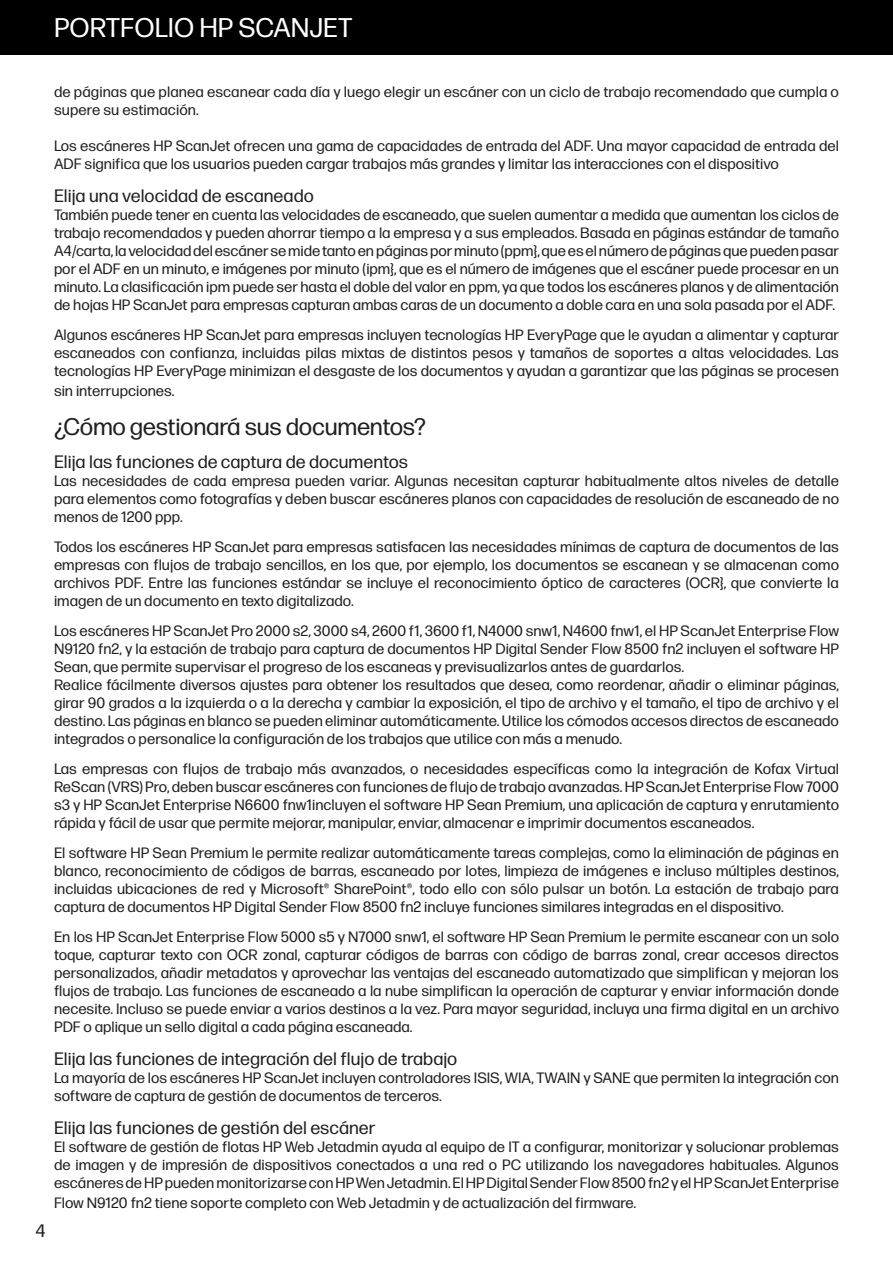
<style>
.page{position:relative;width:893px;height:1263px;background:#fff}
.page>*{position:absolute;margin:0;border:0;box-sizing:border-box;transform-origin:0 0}
.t1{font:27px "Forma DJR Micro";color:#fff}
.t2{font:24px "Forma DJR Micro";letter-spacing:-.01em;color:#231f20}
.t3{font:18px "Forma DJR Micro";color:#231f20}
.t4{font:15px/18px "Forma DJR Micro";color:#231f20;text-align:justify}
</style>
<div class="page">
<div style="left:0;top:0;width:893px;height:54px;background:#000001"></div>
<h1 class="t1" style="left:54px;top:18px;width:300px">PORTFOLIO HP SCANJET</h1>
<p class="t3" style="left:35px;top:1224px;width:11px">4</p>
<p class="t4" style="left:54px;top:84px;width:787px">de páginas que planea escanear cada día y luego elegir un escáner con un ciclo de trabajo recomendado que cumpla o supere su estimación.</p>
<p class="t4" style="left:54px;top:138px;width:786px">Los escáneres HP ScanJet ofrecen una gama de capacidades de entrada del ADF. Una mayor capacidad de entrada del<br>ADF significa que los usuarios pueden cargar trabajos más grandes y limitar las interacciones con el dispositivo</p>
<p class="t3" style="left:54px;top:189px;width:261px">Elija una velocidad de escaneado</p>
<p class="t4" style="left:54px;top:207px;width:787px">También puede tener en cuenta las velocidades de escaneado, que suelen aumentar a medida que aumentan los ciclos de trabajo recomendados y pueden ahorrar tiempo a la empresa y a sus empleados. Basada en páginas estándar de tamaño A4/carta, la velocidad del escáner se mide tanto en páginas por minuto (ppm}, que es el número de páginas que pueden pasar por el ADF en un minuto, e imágenes por minuto (ipm}, que es el número de imágenes que el escáner puede procesar en un minuto. La clasificación ipm puede ser hasta el doble del valor en ppm, ya que todos los escáneres planos y de alimentación de hojas HP ScanJet para empresas capturan ambas caras de un documento a doble cara en una sola pasada por el ADF.</p>
<p class="t4" style="left:54px;top:327px;width:787px">Algunos escáneres HP ScanJet para empresas incluyen tecnologías HP EveryPage que le ayudan a alimentar y capturar escaneados con confianza, incluidas pilas mixtas de distintos pesos y tamaños de soportes a altas velocidades. Las tecnologías HP EveryPage minimizan el desgaste de los documentos y ayudan a garantizar que las páginas se procesen</p>
<p class="t4" style="left:54px;top:383px;width:122px">sin interrupciones.</p>
<h2 class="t2" style="left:54px;top:417px;width:374px">¿Cómo gestionará sus documentos?</h2>
<p class="t3" style="left:54px;top:455px;width:356px">Elija las funciones de captura de documentos</p>
<p class="t4" style="left:54px;top:473px;width:787px">Las necesidades de cada empresa pueden variar. Algunas necesitan capturar habitualmente altos niveles de detalle para elementos como fotografías y deben buscar escáneres planos con capacidades de resolución de escaneado de no menos de 1200 ppp.</p>
<p class="t4" style="left:54px;top:539px;width:787px">Todos los escáneres HP ScanJet para empresas satisfacen las necesidades mínimas de captura de documentos de las empresas con flujos de trabajo sencillos, en los que, por ejemplo, los documentos se escanean y se almacenan como archivos PDF. Entre las funciones estándar se incluye el reconocimiento óptico de caracteres (OCR}, que convierte la imagen de un documento en texto digitalizado.</p>
<p class="t4" style="left:54px;top:623px;width:787px;text-align:left">Los escáneres HP ScanJet Pro 2000 s2, 3000 s4, 2600 f1, 3600 f1, N4000 snw1, N4600 fnw1, el HP ScanJet Enterprise Flow N9120 fn2, y la estación de trabajo para captura de documentos HP Digital Sender Flow 8500 fn2 incluyen el software HP Sean, que permite supervisar el progreso de los escaneas y previsualizarlos antes de guardarlos.<br>Realice fácilmente diversos ajustes para obtener los resultados que desea, como reordenar, añadir o eliminar páginas, girar 90 grados a la izquierda o a la derecha y cambiar la exposición, el tipo de archivo y el tamaño, el tipo de archivo y el destino. Las páginas en blanco se pueden eliminar automáticamente. Utilice los cómodos accesos directos de escaneado integrados o personalice la configuración de los trabajos que utilice con más a menudo.</p>
<p class="t4" style="left:54px;top:761px;width:787px">Las empresas con flujos de trabajo más avanzados, o necesidades específicas como la integración de Kofax Virtual ReScan (VRS) Pro, deben buscar escáneres con funciones de flujo de trabajo avanzadas. HP ScanJet Enterprise Flow 7000 s3 y HP ScanJet Enterprise N6600 fnw1incluyen el software HP Sean Premium, una aplicación de captura y enrutamiento rápida y fácil de usar que permite mejorar, manipular, enviar, almacenar e imprimir documentos escaneados.</p>
<p class="t4" style="left:54px;top:845px;width:787px">El software HP Sean Premium le permite realizar automáticamente tareas complejas, como la eliminación de páginas en blanco, reconocimiento de códigos de barras, escaneado por lotes, limpieza de imágenes e incluso múltiples destinos, incluidas ubicaciones de red y Microsoft® SharePoint®, todo ello con sólo pulsar un botón. La estación de trabajo para captura de documentos HP Digital Sender Flow 8500 fn2 incluye funciones similares integradas en el dispositivo.</p>
<p class="t4" style="left:54px;top:929px;width:787px">En los HP ScanJet Enterprise Flow 5000 s5 y N7000 snw1, el software HP Sean Premium le permite escanear con un solo toque, capturar texto con OCR zonal, capturar códigos de barras con código de barras zonal, crear accesos directos personalizados, añadir metadatos y aprovechar las ventajas del escaneado automatizado que simplifican y mejoran los flujos de trabajo. Las funciones de escaneado a la nube simplifican la operación de capturar y enviar información donde necesite. Incluso se puede enviar a varios destinos a la vez. Para mayor seguridad, incluya una firma digital en un archivo PDF o aplique un sello digital a cada página escaneada.</p>
<p class="t3" style="left:54px;top:1052px;width:405px">Elija las funciones de integración del flujo de trabajo</p>
<p class="t4" style="left:54px;top:1070px;width:786px">La mayoría de los escáneres HP ScanJet incluyen controladores ISIS, WIA, TWAIN y SANE que permiten la integración con software de captura de gestión de documentos de terceros.</p>
<p class="t3" style="left:54px;top:1121px;width:323px">Elija las funciones de gestión del escáner</p>
<p class="t4" style="left:54px;top:1139px;width:787px">El software de gestión de flotas HP Web Jetadmin ayuda al equipo de IT a configurar, monitorizar y solucionar problemas de imagen y de impresión de dispositivos conectados a una red o PC utilizando los navegadores habituales. Algunos escáneres de HP pueden monitorizarse con HP Wen Jetadmin. El HP Digital Sender Flow 8500 fn2 y el HP ScanJet Enterprise</p>
<p class="t4" style="left:54px;top:1195px;width:584px">Flow N9120 fn2 tiene soporte completo con Web Jetadmin y de actualización del firmware.</p>
</div>
